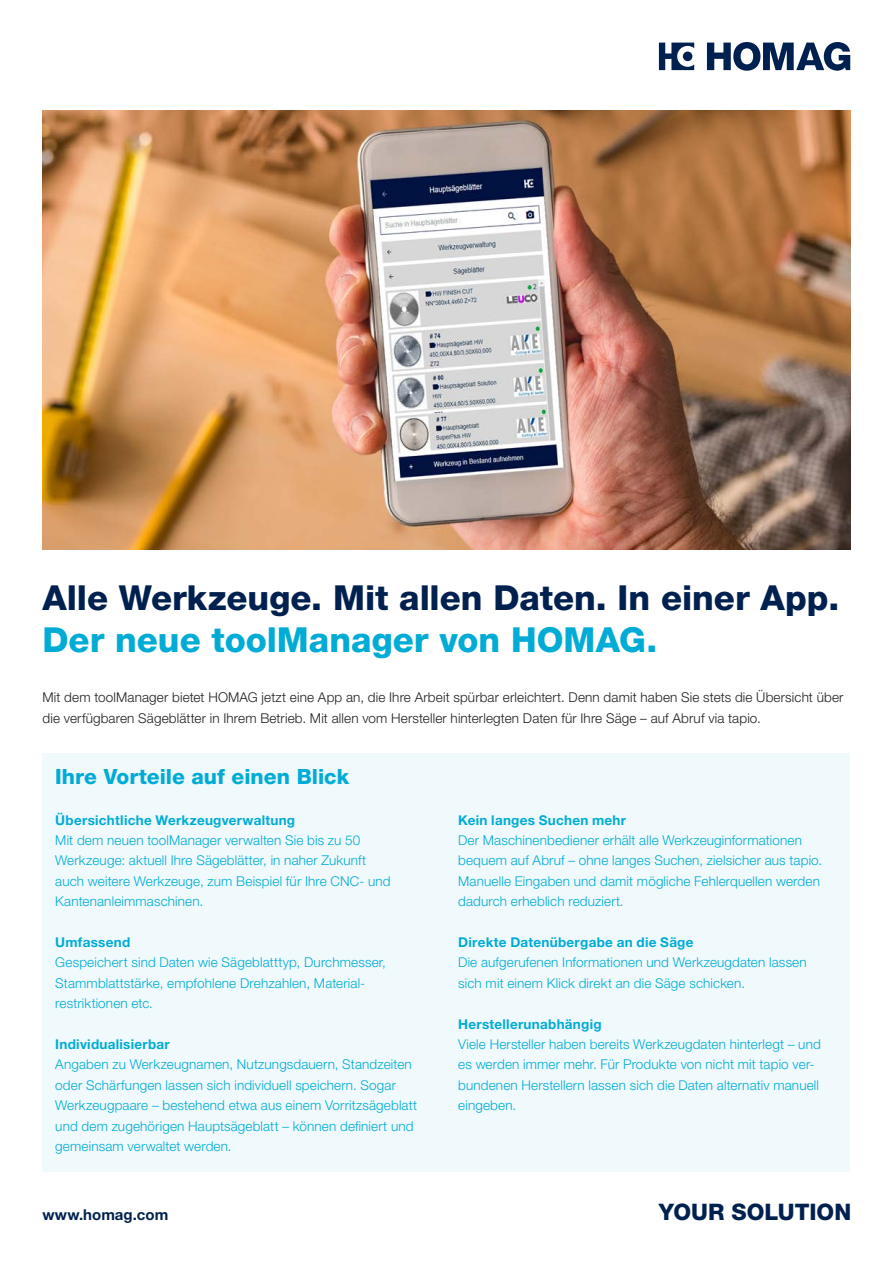
<style>
.page{position:relative;width:893px;height:1263px;background:#fff}
.page>*{position:absolute;margin:0;border:0;box-sizing:border-box;transform-origin:0 0}
._01_Headline_25pt_32{font:800 34.5px/42px "Helvetica Neue LTW1 G";color:#00214f}
.t1{font:800 22.8px "Helvetica Neue LTW1 G";color:#00214f}
._01_Headline_14pt_16{font:800 21px "Helvetica Neue LTW1 G";color:#00acd5}
.t2{font:700 15px "Helvetica Neue LTW1 G";color:#00214f}
._02_Copy_9pt_13_6pt{font:300 13.5px/20.4px "Helvetica Neue LTW1 G";letter-spacing:.01em;color:#00acd5}
._02_Copy_9pt_13_6pt-2{font:300 13.5px/20.4px "Helvetica Neue LTW1 G";letter-spacing:.01em;color:#231f20}
._02_Copy_9pt_13_6pt-3{font:700 13.5px "Helvetica Neue LTW1 G";letter-spacing:.02em;color:#00acd5}
.s1{color:#00acd5}
.s2{font-weight:700}
</style>
<div class="page">
<div style="left:43px;top:753px;width:807px;height:418px;background:#f0f9fc"></div>
<img style="left:43px;top:111px;width:807px;height:438px">
<svg style="left:707px;top:42px;width:143px;height:29px"></svg>
<svg style="left:659px;top:43px;width:35px;height:27px"></svg>
<p class="_01_Headline_25pt_32" style="left:43px;top:577px;width:798px">Alle Werkzeuge. Mit allen Daten. In einer App.<br><span class="s1">Der neue toolManager von HOMAG.</span></p>
<p class="_02_Copy_9pt_13_6pt-2" style="left:43px;top:687px;width:802px">Mit dem toolManager bietet HOMAG jetzt eine App an, die Ihre Arbeit spürbar erleichtert. Denn damit haben Sie stets die Übersicht über die verfügbaren Sägeblätter in Ihrem Betrieb. Mit allen vom Hersteller hinterlegten Daten für Ihre Säge – auf Abruf via tapio.</p>
<p class="_01_Headline_14pt_16" style="left:55px;top:764px;width:295px">Ihre Vorteile auf einen Blick</p>
<p class="_02_Copy_9pt_13_6pt" style="left:55px;top:809px;width:337px"><span class="s2">Übersichtliche Werkzeugverwaltung<br></span>Mit dem neuen toolManager verwalten Sie bis zu 50<br>Werkzeuge: aktuell Ihre Sägeblätter, in naher Zukunft auch weitere Werkzeuge, zum Beispiel für Ihre CNC- und Kantenanleimmaschinen.</p>
<p class="_02_Copy_9pt_13_6pt" style="left:55px;top:932px;width:332px"><span class="s2">Umfassend<br></span>Gespeichert sind Daten wie Sägeblatttyp, Durchmesser, Stammblattstärke, empfohlene Drehzahlen, Material&shy;restriktionen etc.</p>
<p class="_02_Copy_9pt_13_6pt-3" style="left:55px;top:1036px;width:116px">Individualisierbar</p>
<p class="_02_Copy_9pt_13_6pt" style="left:55px;top:1054px;width:363px">Angaben zu Werkzeugnamen, Nutzungsdauern, Standzeiten oder Schärfungen lassen sich individuell speichern. Sogar Werkzeugpaare – bestehend etwa aus einem Vorritzsägeblatt und dem zugehörigen Hauptsägeblatt – können definiert und gemeinsam verwaltet werden.</p>
<p class="_02_Copy_9pt_13_6pt" style="left:458px;top:809px;width:366px"><span class="s2">Kein langes Suchen mehr<br></span>Der Maschinenbediener erhält alle Werkzeuginformationen bequem auf Abruf – ohne langes Suchen, zielsicher aus tapio.<br>Manuelle Eingaben und damit mögliche Fehlerquellen werden dadurch erheblich reduziert.</p>
<p class="_02_Copy_9pt_13_6pt" style="left:458px;top:932px;width:350px"><span class="s2">Direkte Datenübergabe an die Säge<br></span>Die aufgerufenen Informationen und Werkzeugdaten lassen sich mit einem Klick direkt an die Säge schicken.</p>
<p class="_02_Copy_9pt_13_6pt-3" style="left:458px;top:1015px;width:145px">Herstellerunabhängig</p>
<p class="_02_Copy_9pt_13_6pt" style="left:458px;top:1034px;width:364px">Viele Hersteller haben bereits Werkzeugdaten hinterlegt – und es werden immer mehr. Für Produkte von nicht mit tapio ver&shy;bundenen Herstellern lassen sich die Daten alternativ manuell eingeben.</p>
<p class="t2" style="left:43px;top:1206px;width:127px">www.homag.com</p>
<h2 class="t1" style="left:659px;top:1199px;width:194px">YOUR SOLUTION</h2>
</div>
